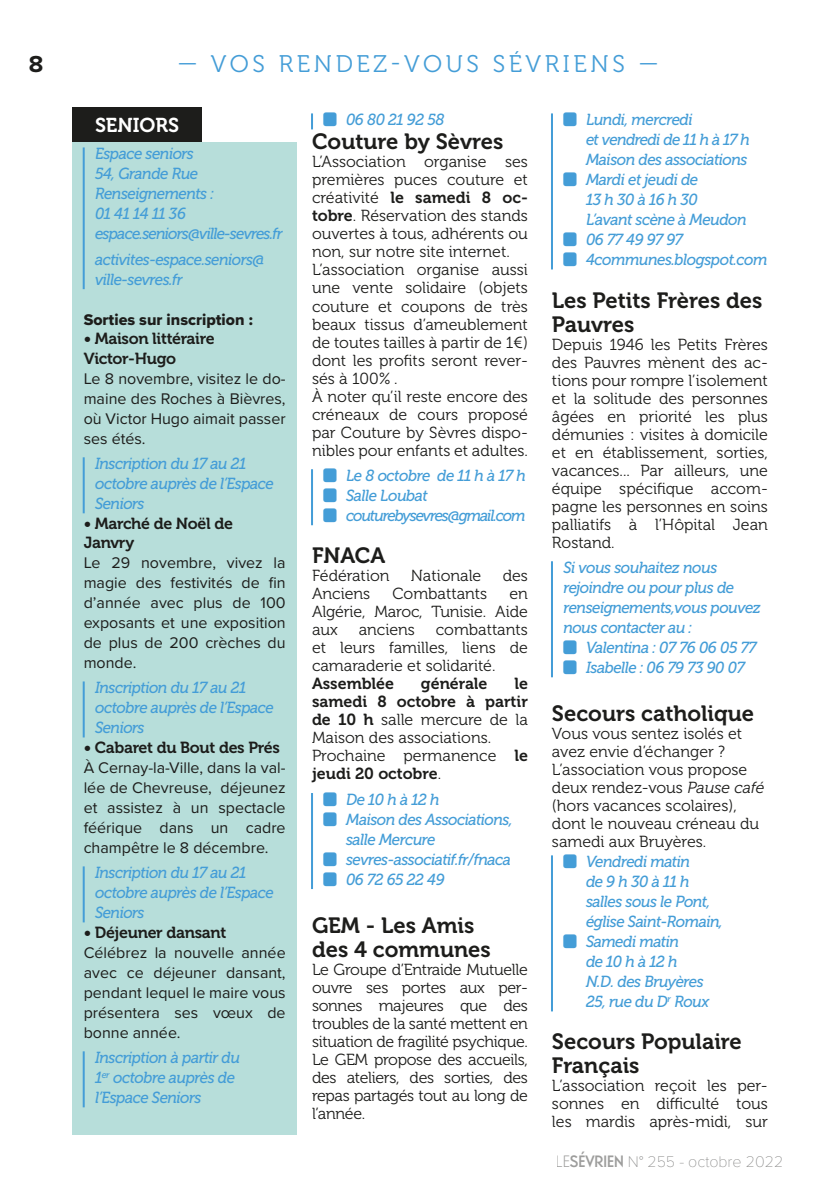
<style>
.page{position:relative;width:840px;height:1191px;background:#fff}
.page>*{position:absolute;margin:0;border:0;box-sizing:border-box;transform-origin:0 0}
.t1{font:24px "Museo 300";letter-spacing:.15em;color:#449dd7}
.t2{font:700 24px "Proxima Nova";color:#1d1d1b}
.t3{font:22px/24px "Museo 700";color:#1d1d1b}
.t4{font:20px "Museo 700";letter-spacing:-.005em;color:#fff}
.t5{font:16px/18px "Museo 300";color:#1d1d1b;text-align:justify}
.t6{font:italic 16px/20px "Museo 500";letter-spacing:-.03em;color:#449dd7;scale:.96 1}
.t7{font:16px/20px "Proxima Nova";color:#1d1d1b;text-align:justify}
.t8{font:16px/19.2px "Museo 700";letter-spacing:-.02em;color:#1d1d1b}
.t9{font:16px/18px "Museo 700";color:#1d1d1b;text-align:right}
.t10{font:italic 16px/20px "Museo 500";letter-spacing:-.07em;color:#449dd7;scale:.96 1}
.t11{font:100 16px "Proxima Nova T";color:#858584}
.t12{font:16px "Proxima Nova Extrabld";color:#1d1d1b}
.s1{font-family:"Museo 300"}
.s2{font-family:"Museo 700"}
.s3{font-style:italic}
.s4{font-family:"Guildford Pro";font-weight:300;color:#9d9d9c}
.s5{font-family:"Guildford Pro";font-weight:500;color:#9d9d9c}
</style>
<div class="page">
<div style="left:72px;top:142px;width:225px;height:992px;background:#b7deda"></div>
<hr style="left:83px;top:147px;width:2px;height:142px;background:#449dd7">
<hr style="left:83px;top:457px;width:2px;height:56px;background:#449dd7">
<hr style="left:83px;top:681px;width:2px;height:56px;background:#449dd7">
<hr style="left:83px;top:866px;width:2px;height:56px;background:#449dd7">
<hr style="left:83px;top:1051px;width:2px;height:56px;background:#449dd7">
<svg style="left:311px;top:113px;width:2px;height:16px"></svg>
<hr style="left:311px;top:469px;width:2px;height:56px;background:#449dd7">
<hr style="left:311px;top:793px;width:2px;height:96px;background:#449dd7">
<hr style="left:550px;top:113px;width:2px;height:156px;background:#449dd7">
<hr style="left:550px;top:561px;width:2px;height:116px;background:#449dd7">
<hr style="left:550px;top:855px;width:2px;height:156px;background:#449dd7">
<div style="left:72px;top:108px;width:130px;height:34px;background:#1d1d1b"></div>
<h1 class="t2" style="left:29px;top:46px;width:16px">8</h1>
<h1 class="t1" style="left:177px;top:51px;width:482px">— VOS RENDEZ-VOUS SÉVRIENS —</h1>
<p class="t4" style="left:95px;top:114px;width:85px">SENIORS</p>
<p class="t6" style="left:95px;top:144px;width:197px">Espace seniors<br>54, Grande Rue<br>Renseignements :<br>01 41 14 11 36 espace.seniors@ville-sevres.fr</p>
<p class="t6" style="left:95px;top:250px;width:178px">activites-espace.seniors@ ville-sevres.fr</p>
<p class="t12" style="left:84px;top:308px;width:170px">Sorties sur inscription :</p>
<p class="t8" style="left:84px;top:329px;width:132px">• Maison littéraire<br>Victor-Hugo</p>
<p class="t7" style="left:84px;top:367px;width:203px">Le 8 novembre, visitez le do&shy;maine des Roches à Bièvres, où Victor Hugo aimait passer ses étés.</p>
<p class="t6" style="left:95px;top:454px;width:188px">Inscription du 17 au 21 octobre auprès de l’Espace<br>Seniors</p>
<p class="t8" style="left:84px;top:513px;width:151px">• Marché de Noël de<br>Janvry</p>
<p class="t7" style="left:84px;top:552px;width:203px">Le 29 novembre, vivez la magie des festivités de fin d’année avec plus de 100 exposants et une exposition de plus de 200 crèches du monde.</p>
<p class="t6" style="left:95px;top:678px;width:188px">Inscription du 17 au 21 octobre auprès de l’Espace<br>Seniors</p>
<p class="t8" style="left:84px;top:737px;width:197px">• Cabaret du Bout des Prés</p>
<p class="t7" style="left:84px;top:756px;width:203px">À Cernay-la-Ville, dans la val&shy;lée de Chevreuse, déjeunez et assistez à un spectacle féérique dans un cadre champêtre le 8 décembre.</p>
<p class="t6" style="left:95px;top:863px;width:188px">Inscription du 17 au 21 octobre auprès de l’Espace<br>Seniors</p>
<p class="t8" style="left:84px;top:922px;width:144px">• Déjeuner dansant</p>
<p class="t7" style="left:84px;top:941px;width:203px">Célébrez la nouvelle année avec ce déjeuner dansant, pendant lequel le maire vous présentera ses vœux de bonne année.</p>
<p class="t6" style="left:95px;top:1048px;width:152px">Inscription à partir du<br>1<sup>er</sup> octobre auprès de l’Espace Seniors</p>
<p class="t6" style="left:346px;top:110px;width:104px">06 80 21 92 58</p>
<h2 class="t3" style="left:312px;top:130px;width:193px">Couture by Sèvres</h2>
<p class="t5" style="left:312px;top:153px;width:217px">L’Association organise ses premières puces couture et</p>
<p class="t9" style="left:312px;top:189px;width:217px"><span class="s1">créativité</span> le samedi 8 oc-</p>
<p class="t5" style="left:312px;top:207px;width:217px;text-align:left"><span class="s2">tobre</span>. Réservation des stands ouvertes à tous, adhérents ou non, sur notre site internet.<br>L’association organise aussi une vente solidaire (objets couture et coupons de très beaux tissus d’ameublement de toutes tailles à partir de 1€) dont les profits seront rever&shy;sés à 100% .<br>À noter qu’il reste encore des créneaux de cours proposé par Couture by Sèvres dispo&shy;nibles pour enfants et adultes.</p>
<p class="t10" style="left:346px;top:466px;width:188px">Le 8 octobre de 11 h à 17 h<br>Salle Loubat couturebysevres@gmail.com</p>
<h2 class="t3" style="left:312px;top:544px;width:75px">FNACA</h2>
<p class="t5" style="left:312px;top:567px;width:79px">Fédération</p>
<p class="t5" style="left:410px;top:567px;width:72px">Nationale</p>
<p class="t5" style="left:502px;top:567px;width:27px">des</p>
<p class="t5" style="left:312px;top:585px;width:60px">Anciens</p>
<p class="t5" style="left:392px;top:585px;width:96px">Combattants</p>
<p class="t5" style="left:312px;top:585px;width:217px;text-indent:197px">en Algérie, Maroc, Tunisie. Aide aux</p>
<p class="t5" style="left:312px;top:621px;width:217px;text-indent:124px">combattants et leurs familles, liens de camaraderie et solidarité.</p>
<p class="t9" style="left:312px;top:675px;width:83px">Assemblée</p>
<p class="t9" style="left:420px;top:675px;width:68px">générale</p>
<p class="t5" style="left:358px;top:621px;width:58px">anciens</p>
<p class="t9" style="left:312px;top:675px;width:217px">le<br>samedi 8 octobre à partir</p>
<p class="t5" style="left:312px;top:711px;width:217px;text-align:left"><span class="s2">de 10 h</span> salle mercure de la<br>Maison des associations.<br>Prochaine permanence <span class="s2">le</span></p>
<p class="t9" style="left:312px;top:765px;width:130px">jeudi 20 octobre<span class="s1">.</span></p>
<p class="t6" style="left:346px;top:789px;width:175px">De 10 h à 12 h<br>Maison des Associations, salle Mercure sevres-associatif.fr/fnaca<br>06 72 65 22 49</p>
<h2 class="t3" style="left:312px;top:913px;width:180px">GEM - Les Amis des 4 communes</h2>
<p class="t5" style="left:312px;top:961px;width:217px">Le Groupe d’Entraide Mutuelle ouvre ses portes aux per&shy;sonnes majeures que des troubles de la santé mettent en situation de fragilité psychique.<br>Le GEM propose des accueils, des ateliers, des sorties, des repas partagés tout au long de l’année.</p>
<p class="t6" style="left:585px;top:110px;width:190px">Lundi, mercredi<br>et vendredi de 11 h à 17 h<br>Maison des associations<br>Mardi et jeudi de<br>13 h 30 à 16 h 30<br>L’avant scène à Meudon<br>06 77 49 97 97<br>4communes.blogspot.com</p>
<h2 class="t3" style="left:551px;top:288px;width:212px">Les Petits Frères des<br>Pauvres</h2>
<p class="t5" style="left:551px;top:335px;width:217px">Depuis 1946 les Petits Frères des Pauvres mènent des ac&shy;tions pour rompre l’isolement et la solitude des personnes âgées en priorité les plus démunies : visites à domicile et en établissement, sorties, vacances... Par ailleurs, une équipe spécifique accom&shy;pagne les personnes en soins palliatifs à l’Hôpital Jean Rostand.</p>
<p class="t6" style="left:563px;top:558px;width:207px">Si vous souhaitez nous rejoindre ou pour plus de renseignements,vous pouvez nous contacter au :</p>
<p class="t6" style="left:585px;top:638px;width:179px">Valentina : 07 76 06 05 77<br>Isabelle : 06 79 73 90 07</p>
<h2 class="t3" style="left:551px;top:702px;width:203px">Secours catholique</h2>
<p class="t5" style="left:551px;top:725px;width:214px;text-align:left">Vous vous sentez isolés et avez envie d’échanger ?<br>L’association vous propose deux rendez-vous <span class="s3">Pause café </span>(hors vacances scolaires), dont le nouveau créneau du samedi aux Bruyères.</p>
<p class="t6" style="left:585px;top:852px;width:144px">Vendredi matin<br>de 9 h 30 à 11 h salles sous le Pont, église Saint-Romain,<br>Samedi matin<br>de 10 h à 12 h<br>N.D. des Bruyères<br>25, rue du D<sup>r</sup> Roux</p>
<h2 class="t3" style="left:551px;top:1030px;width:191px">Secours Populaire<br>Français</h2>
<p class="t5" style="left:551px;top:1077px;width:217px">L’association reçoit les per&shy;sonnes en difficulté tous les mardis après-midi, sur</p>
<p class="t11" style="left:555px;top:1149px;width:229px"><span class="s4">LE</span><span class="s5">SÉVRIEN</span> N° 255 - octobre 2022</p>
</div>
